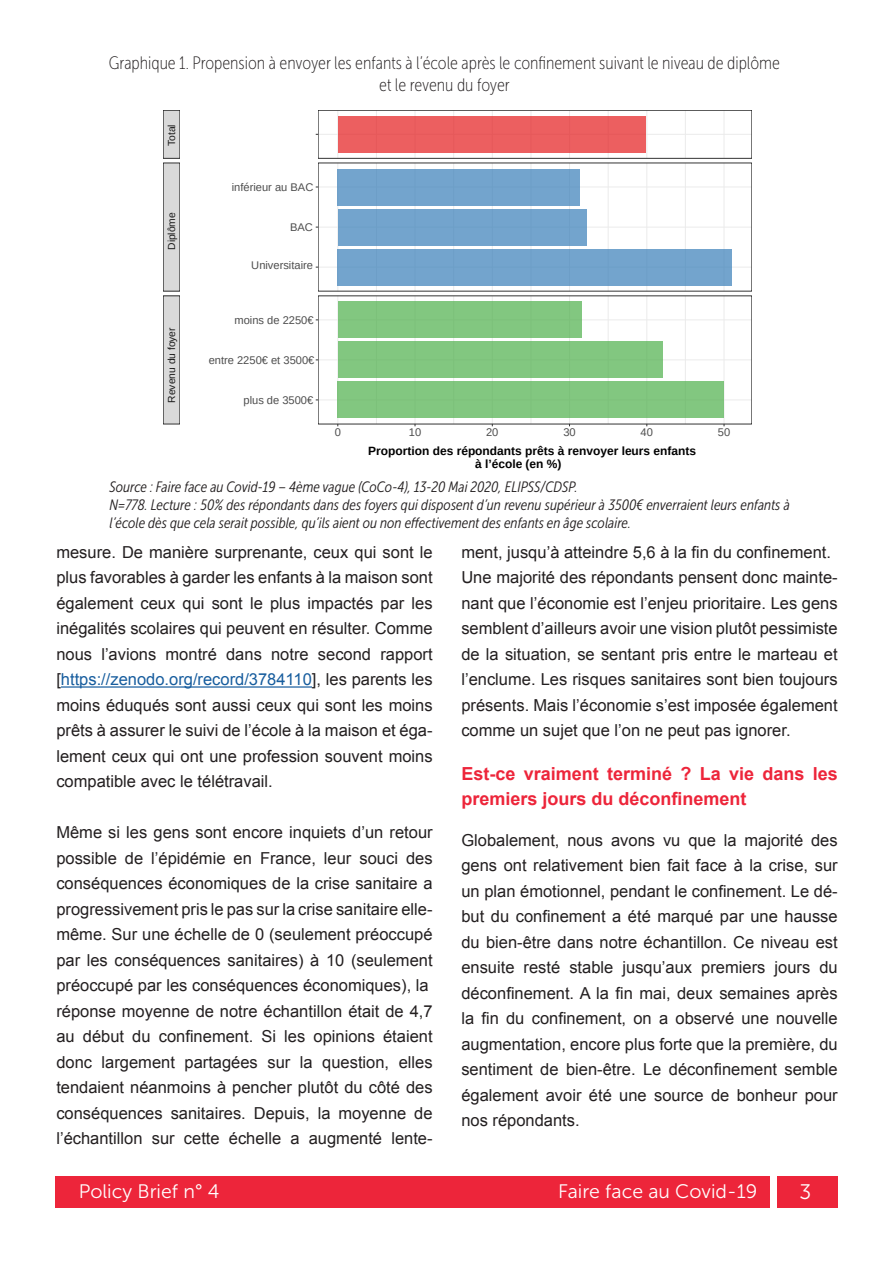
<style>
.page{position:relative;width:893px;height:1263px;background:#fff}
.page>*{position:absolute;margin:0;border:0;box-sizing:border-box;transform-origin:0 0}
.t1{font:21px "Museo Sans 300";color:#fff}
.t2{font:19.5px "Museo Sans 300";color:#fff}
.t3{font:18px/21.6px "Museo Sans Cond 100";color:#231f20;text-align:center}
.t4{font:700 18px/25.5px "Arial";color:#ed253a}
.t5{font:16.5px/25.5px "Arial";color:#231f20;text-align:justify}
.t6{font:italic 15px/18px "Museo Sans Cond 300";color:#231f20}
.t7{font:700 12px/12.9px "Arimo";color:#000}
.t8{font:11.1px "Arimo";color:#4d4d4d}
.t9{font:10.2px "Arimo";color:#1a1a1a}
.s1{color:#175d9e}
</style>
<div class="page">
<div style="left:55px;top:1176px;width:715px;height:32px;background:#ed253a"></div>
<div style="left:777px;top:1176px;width:61px;height:32px;background:#ed253a"></div>
<hr style="left:61px;top:686px;width:251px;height:2px;background:#175d9e">
<hr style="left:376px;top:110px;width:1px;height:48px;background:#ebebeb">
<hr style="left:453px;top:110px;width:1px;height:48px;background:#ebebeb">
<hr style="left:531px;top:110px;width:1px;height:48px;background:#ebebeb">
<hr style="left:608px;top:110px;width:1px;height:48px;background:#ebebeb">
<hr style="left:685px;top:110px;width:1px;height:48px;background:#ebebeb">
<hr style="left:318px;top:134px;width:434px;height:1px;background:#ebebeb">
<hr style="left:337px;top:110px;width:1px;height:48px;background:#ebebeb">
<hr style="left:415px;top:110px;width:1px;height:48px;background:#ebebeb">
<hr style="left:492px;top:110px;width:1px;height:48px;background:#ebebeb">
<hr style="left:569px;top:110px;width:1px;height:48px;background:#ebebeb">
<hr style="left:646px;top:110px;width:1px;height:48px;background:#ebebeb">
<hr style="left:724px;top:110px;width:1px;height:48px;background:#ebebeb">
<div style="left:338px;top:116px;width:308px;height:36px;background:#ec5f60"></div>
<div style="left:318px;top:110px;width:434px;height:48px;border:1px solid #333"></div>
<hr style="left:376px;top:163px;width:1px;height:128px;background:#ebebeb">
<hr style="left:453px;top:163px;width:1px;height:128px;background:#ebebeb">
<hr style="left:531px;top:163px;width:1px;height:128px;background:#ebebeb">
<hr style="left:608px;top:163px;width:1px;height:128px;background:#ebebeb">
<hr style="left:685px;top:163px;width:1px;height:128px;background:#ebebeb">
<hr style="left:318px;top:267px;width:434px;height:1px;background:#ebebeb">
<hr style="left:318px;top:227px;width:434px;height:1px;background:#ebebeb">
<hr style="left:318px;top:187px;width:434px;height:1px;background:#ebebeb">
<hr style="left:337px;top:163px;width:1px;height:128px;background:#ebebeb">
<hr style="left:415px;top:163px;width:1px;height:128px;background:#ebebeb">
<hr style="left:492px;top:163px;width:1px;height:128px;background:#ebebeb">
<hr style="left:569px;top:163px;width:1px;height:128px;background:#ebebeb">
<hr style="left:646px;top:163px;width:1px;height:128px;background:#ebebeb">
<hr style="left:724px;top:163px;width:1px;height:128px;background:#ebebeb">
<div style="left:338px;top:249px;width:394px;height:36px;background:#73a4cd"></div>
<div style="left:338px;top:209px;width:248px;height:36px;background:#73a4cd"></div>
<div style="left:338px;top:169px;width:242px;height:36px;background:#73a4cd"></div>
<hr style="left:376px;top:296px;width:1px;height:128px;background:#ebebeb">
<hr style="left:453px;top:296px;width:1px;height:128px;background:#ebebeb">
<hr style="left:531px;top:296px;width:1px;height:128px;background:#ebebeb">
<hr style="left:608px;top:296px;width:1px;height:128px;background:#ebebeb">
<hr style="left:685px;top:296px;width:1px;height:128px;background:#ebebeb">
<hr style="left:318px;top:399px;width:434px;height:1px;background:#ebebeb">
<hr style="left:318px;top:359px;width:434px;height:1px;background:#ebebeb">
<hr style="left:318px;top:319px;width:434px;height:1px;background:#ebebeb">
<hr style="left:337px;top:296px;width:1px;height:128px;background:#ebebeb">
<hr style="left:415px;top:296px;width:1px;height:128px;background:#ebebeb">
<hr style="left:492px;top:296px;width:1px;height:128px;background:#ebebeb">
<hr style="left:569px;top:296px;width:1px;height:128px;background:#ebebeb">
<hr style="left:646px;top:296px;width:1px;height:128px;background:#ebebeb">
<hr style="left:724px;top:296px;width:1px;height:128px;background:#ebebeb">
<div style="left:338px;top:382px;width:386px;height:36px;background:#82c780"></div>
<div style="left:338px;top:302px;width:244px;height:36px;background:#82c780"></div>
<div style="left:338px;top:342px;width:324px;height:36px;background:#82c780"></div>
<div style="left:163px;top:110px;width:17px;height:48px;background:#d9d9d9"></div>
<div style="left:163px;top:110px;width:17px;height:48px;border:1px solid #333"></div>
<div style="left:163px;top:163px;width:17px;height:128px;background:#d9d9d9"></div>
<div style="left:163px;top:163px;width:17px;height:128px;border:1px solid #333"></div>
<div style="left:163px;top:296px;width:17px;height:128px;background:#d9d9d9"></div>
<div style="left:163px;top:296px;width:17px;height:128px;border:1px solid #333"></div>
<p class="t3" style="left:109px;top:53px;width:673px">Graphique 1. Propension à envoyer les enfants à l’école après le confinement suivant le niveau de diplôme et le revenu du foyer</p>
<p class="t9" style="left:165px;top:146px;width:23px;rotate:-90deg">Total</p>
<p class="t9" style="left:165px;top:250px;width:39px;rotate:-90deg">Diplôme</p>
<p class="t9" style="left:165px;top:403px;width:77px;rotate:-90deg">Revenu du foyer</p>
<p class="t8" style="left:232px;top:180px;width:83px">inférieur au BAC</p>
<p class="t8" style="left:290px;top:220px;width:24px">BAC</p>
<p class="t8" style="left:251px;top:258px;width:63px">Universitaire</p>
<p class="t8" style="left:235px;top:313px;width:81px">moins de 2250€</p>
<p class="t8" style="left:209px;top:353px;width:107px">entre 2250€ et 3500€</p>
<p class="t8" style="left:243px;top:393px;width:71px">plus de 3500€</p>
<p class="t8" style="left:335px;top:425px;width:8px">0</p>
<p class="t8" style="left:409px;top:425px;width:14px">10</p>
<p class="t8" style="left:486px;top:425px;width:14px">20</p>
<p class="t8" style="left:563px;top:425px;width:14px">30</p>
<p class="t8" style="left:641px;top:425px;width:14px">40</p>
<p class="t8" style="left:718px;top:425px;width:14px">50</p>
<p class="t7" style="left:475px;top:444px;width:223px;text-indent:-107px">Proportion des répondants prêts à renvoyer leurs enfants à l’école (en %)</p>
<p class="t6" style="left:109px;top:478px;width:470px">Source : Faire face au Covid-19 – 4ème vague (CoCo-4), 13-20 Mai 2020, ELIPSS/CDSP.</p>
<p class="t6" style="left:109px;top:496px;width:682px">N=778. Lecture : 50% des répondants dans des foyers qui disposent d’un revenu supérieur à 3500€ enverraient leurs enfants à l’école dès que cela serait possible, qu’ils aient ou non effectivement des enfants en âge scolaire.</p>
<p class="t5" style="left:56px;top:539px;width:378px">mesure. De manière surprenante, ceux qui sont le plus favorables à garder les enfants à la maison sont également ceux qui sont le plus impactés par les inégalités scolaires qui peuvent en résulter. Comme nous l’avions montré dans notre second rapport [<span class="s1">https://zenodo.org/record/3784110</span>], les parents les moins éduqués sont aussi ceux qui sont les moins prêts à assurer le suivi de l’école à la maison et éga&shy;lement ceux qui ont une profession souvent moins compatible avec le télétravail.</p>
<p class="t5" style="left:56px;top:820px;width:378px">Même si les gens sont encore inquiets d’un retour possible de l’épidémie en France, leur souci des conséquences économiques de la crise sanitaire a progressivement pris le pas sur la crise sanitaire elle&shy;même. Sur une échelle de 0 (seulement préoccupé par les conséquences sanitaires) à 10 (seulement préoccupé par les conséquences économiques), la</p>
<p class="t5" style="left:56px;top:998px;width:378px">réponse moyenne de notre échantillon était de 4,7 au début du confinement. Si les opinions étaient donc largement partagées sur la question, elles tendaient néanmoins à pencher plutôt du côté des conséquences sanitaires. Depuis, la moyenne de l’échantillon sur cette échelle a augmenté lente-</p>
<p class="t5" style="left:461px;top:539px;width:371px">ment, jusqu’à atteindre 5,6 à la fin du confinement.</p>
<p class="t5" style="left:461px;top:565px;width:378px">Une majorité des répondants pensent donc mainte&shy;nant que l’économie est l’enjeu prioritaire. Les gens semblent d’ailleurs avoir une vision plutôt pessimiste de la situation, se sentant pris entre le marteau et l’enclume. Les risques sanitaires sont bien toujours présents. Mais l’économie s’est imposée également comme un sujet que l’on ne peut pas ignorer.</p>
<p class="t4" style="left:461px;top:761px;width:378px">Est-ce vraiment terminé ? La vie dans les premiers jours du déconfinement</p>
<p class="t5" style="left:461px;top:827px;width:378px">Globalement, nous avons vu que la majorité des gens ont relativement bien fait face à la crise, sur un plan émotionnel, pendant le confinement. Le dé&shy;but du confinement a été marqué par une hausse du bien-être dans notre échantillon. Ce niveau est ensuite resté stable jusqu’aux premiers jours du déconfinement. A la fin mai, deux semaines après la fin du confinement, on a observé une nouvelle augmentation, encore plus forte que la première, du sentiment de bien-être. Le déconfinement semble également avoir été une source de bonheur pour nos répondants.</p>
<p class="t2" style="left:79px;top:1181px;width:142px">Policy Brief n° 4</p>
<p class="t2" style="left:558px;top:1181px;width:201px">Faire face au Covid-19</p>
<p class="t1" style="left:799px;top:1181px;width:13px">3</p>
</div>
